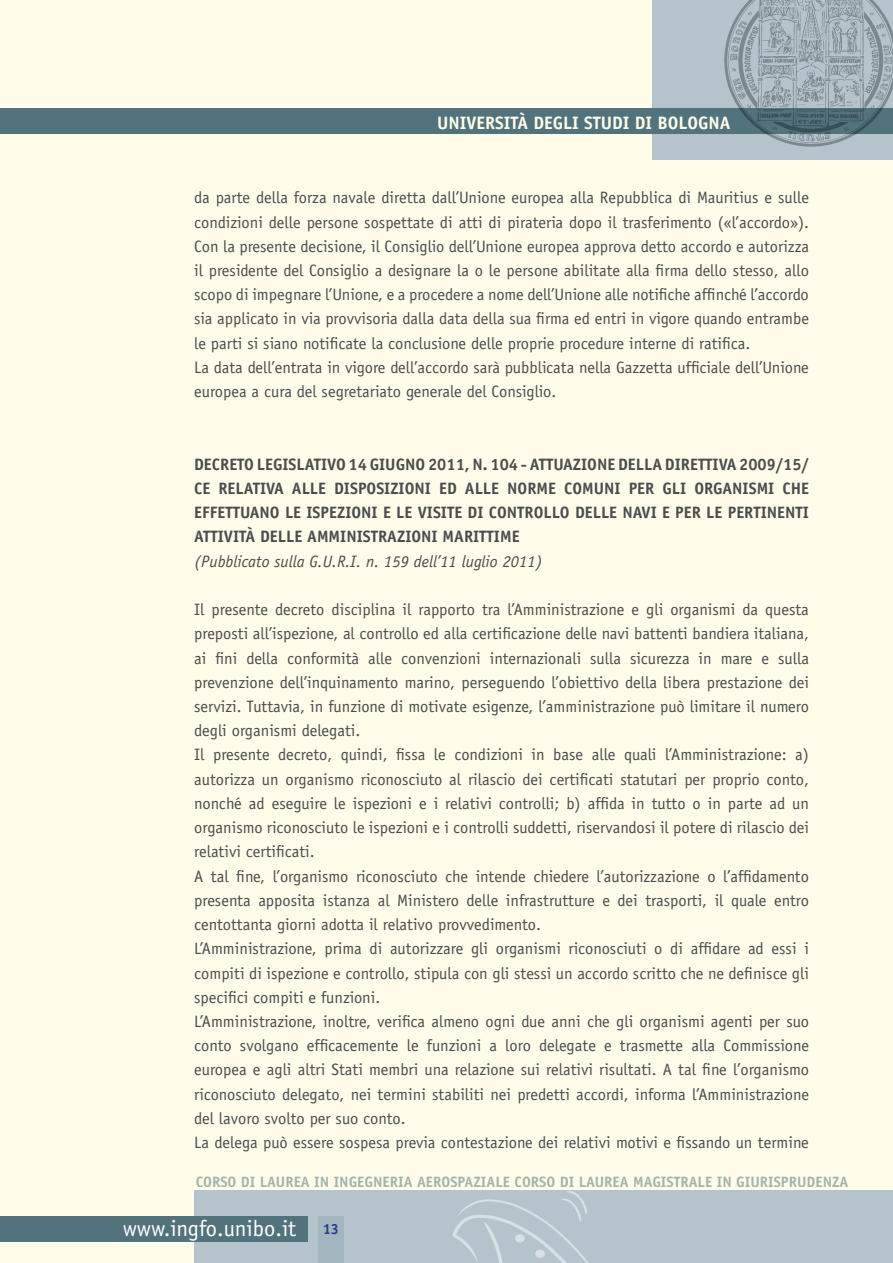
<style>
.page{position:relative;width:893px;height:1263px;background:#fffde9}
.page>*{position:absolute;margin:0;border:0;box-sizing:border-box;transform-origin:0 0}
.t1{font:22.5px "Officina Sans Std";color:#fff}
.t2{font:700 18px "Officina Sans Std";color:#fffde9}
.t3{font:16.5px/24.2px "Officina Sans Std";color:#4b4c4d}
.t4{font:700 16.5px "Officina Sans Std";color:#4b4c4d}
.t5{font:italic 16.5px "Officina Sans Std";color:#4b4c4d}
.t6{font:700 15px "Officina Sans Std";color:#a3b5be}
.t7{font:700 14.7px "Officina Sans Std";color:#253f8e}
</style>
<div class="page">
<div style="left:194px;top:1191px;width:699px;height:72px;background:#b5c4cc"></div>
<svg style="left:452px;top:1191px;width:136px;height:72px"></svg>
<svg style="left:535px;top:1249px;width:10px;height:9px"></svg>
<div style="left:515px;top:1234px;width:10px;height:8px;background:#d7e0e4;border-radius:50%"></div>
<div style="left:652px;top:0;width:241px;height:159px;background:#b5c4cc"></div>
<div style="left:0;top:1216px;width:307px;height:26px;background:#53737c"></div>
<div style="left:318px;top:1216px;width:25px;height:47px;background:#a3b5be"></div>
<div style="left:0;top:108px;width:893px;height:26px;background:#53737c"></div>
<img style="left:724px;top:0;width:169px;height:147px">
<p class="t2" style="left:437px;top:111px;width:295px">UNIVERSITÀ DEGLI STUDI DI BOLOGNA</p>
<p class="t3" style="left:194px;top:186px;width:616px">da parte della forza navale diretta dall’Unione europea alla Repubblica di Mauritius e sulle condizioni delle persone sospettate di atti di pirateria dopo il trasferimento («l’accordo»).<br>Con la presente decisione, il Consiglio dell’Unione europea approva detto accordo e autorizza il presidente del Consiglio a designare la o le persone abilitate alla firma dello stesso, allo scopo di impegnare l’Unione, e a procedere a nome dell’Unione alle notifiche affinché l’accordo sia applicato in via provvisoria dalla data della sua firma ed entri in vigore quando entrambe le parti si siano notificate la conclusione delle proprie procedure interne di ratifica.<br>La data dell’entrata in vigore dell’accordo sarà pubblicata nella Gazzetta ufficiale dell’Unione europea a cura del segretariato generale del Consiglio.</p>
<p class="t4" style="left:194px;top:454px;width:186px">DECRETO LEGISLATIVO 14 GIUGNO</p>
<p class="t4" style="left:428px;top:454px;width:120px">2011, N. 104 - ATTUAZIONE</p>
<p class="t4" style="left:618px;top:454px;width:10px">DELLA</p>
<p class="t4" style="left:665px;top:454px;width:9px">DIRETTIVA</p>
<p class="t4" style="left:739px;top:454px;width:71px">2009/15/</p>
<p class="t4" style="left:194px;top:478px;width:34px">CE RELATIVA</p>
<p class="t4" style="left:292px;top:478px;width:10px">ALLE</p>
<p class="t4" style="left:334px;top:478px;width:42px">DISPOSIZIONI</p>
<p class="t4" style="left:439px;top:478px;width:36px">ED ALLE</p>
<p class="t4" style="left:507px;top:478px;width:11px">NORME</p>
<p class="t4" style="left:564px;top:478px;width:11px">COMUNI</p>
<p class="t4" style="left:629px;top:478px;width:43px">PER GLI</p>
<p class="t4" style="left:694px;top:478px;width:10px">ORGANISMI</p>
<p class="t4" style="left:782px;top:478px;width:10px">CHE</p>
<p class="t4" style="left:194px;top:502px;width:33px">EFFETTUANO</p>
<p class="t4" style="left:285px;top:502px;width:53px">LE ISPEZIONI</p>
<p class="t4" style="left:383px;top:502px;width:44px">ELE VISITE</p>
<p class="t4" style="left:468px;top:502px;width:32px">DI CONTROLLO</p>
<p class="t4" style="left:575px;top:502px;width:10px">DELLE</p>
<p class="t4" style="left:622px;top:502px;width:10px">NAVI</p>
<p class="t4" style="left:662px;top:502px;width:84px">E PER LE PERTINENTI</p>
<p class="t4" style="left:194px;top:526px;width:9px">ATTIVITÀ</p>
<p class="t4" style="left:260px;top:526px;width:10px">DELLE</p>
<p class="t4" style="left:307px;top:526px;width:10px">AMMINISTRAZIONI</p>
<p class="t4" style="left:443px;top:526px;width:10px">MARITTIME</p>
<p class="t5" style="left:194px;top:551px;width:350px">(Pubblicato sulla G.U.R.I. n. 159 dell’11 luglio 2011)</p>
<p class="t3" style="left:194px;top:597px;width:616px">Il presente decreto disciplina il rapporto tra l’Amministrazione e gli organismi da questa preposti all’ispezione, al controllo ed alla certificazione delle navi battenti bandiera italiana, ai fini della conformità alle convenzioni internazionali sulla sicurezza in mare e sulla prevenzione dell’inquinamento marino, perseguendo l’obiettivo della libera prestazione dei servizi. Tuttavia, in funzione di motivate esigenze, l’amministrazione può limitare il numero degli organismi delegati.<br>Il presente decreto, quindi, fissa le condizioni in base alle quali l’Amministrazione: a) autorizza un organismo riconosciuto al rilascio dei certificati statutari per proprio conto, nonché ad eseguire le ispezioni e i relativi controlli; b) affida in tutto o in parte ad un organismo riconosciuto le ispezioni e i controlli suddetti, riservandosi il potere di rilascio dei relativi certificati.<br>A tal fine, l’organismo riconosciuto che intende chiedere l’autorizzazione o l’affidamento presenta apposita istanza al Ministero delle infrastrutture e dei trasporti, il quale entro centottanta giorni adotta il relativo provvedimento.<br>L’Amministrazione, prima di autorizzare gli organismi riconosciuti o di affidare ad essi i compiti di ispezione e controllo, stipula con gli stessi un accordo scritto che ne definisce gli specifici compiti e funzioni.<br>L’Amministrazione, inoltre, verifica almeno ogni due anni che gli organismi agenti per suo conto svolgano efficacemente le funzioni a loro delegate e trasmette alla Commissione europea e agli altri Stati membri una relazione sui relativi risultati. A tal fine l’organismo riconosciuto delegato, nei termini stabiliti nei predetti accordi, informa l’Amministrazione del lavoro svolto per suo conto.<br>La delega può essere sospesa previa contestazione dei relativi motivi e fissando un termine</p>
<p class="t6" style="left:196px;top:1172px;width:654px">CORSO DI LAUREA IN INGEGNERIA AEROSPAZIALE CORSO DI LAUREA MAGISTRALE IN GIURISPRUDENZA</p>
<p class="t7" style="left:323px;top:1220px;width:18px">13</p>
<h1 class="t1" style="left:123px;top:1215px;width:175px">www.ingfo.unibo.it</h1>
</div>
